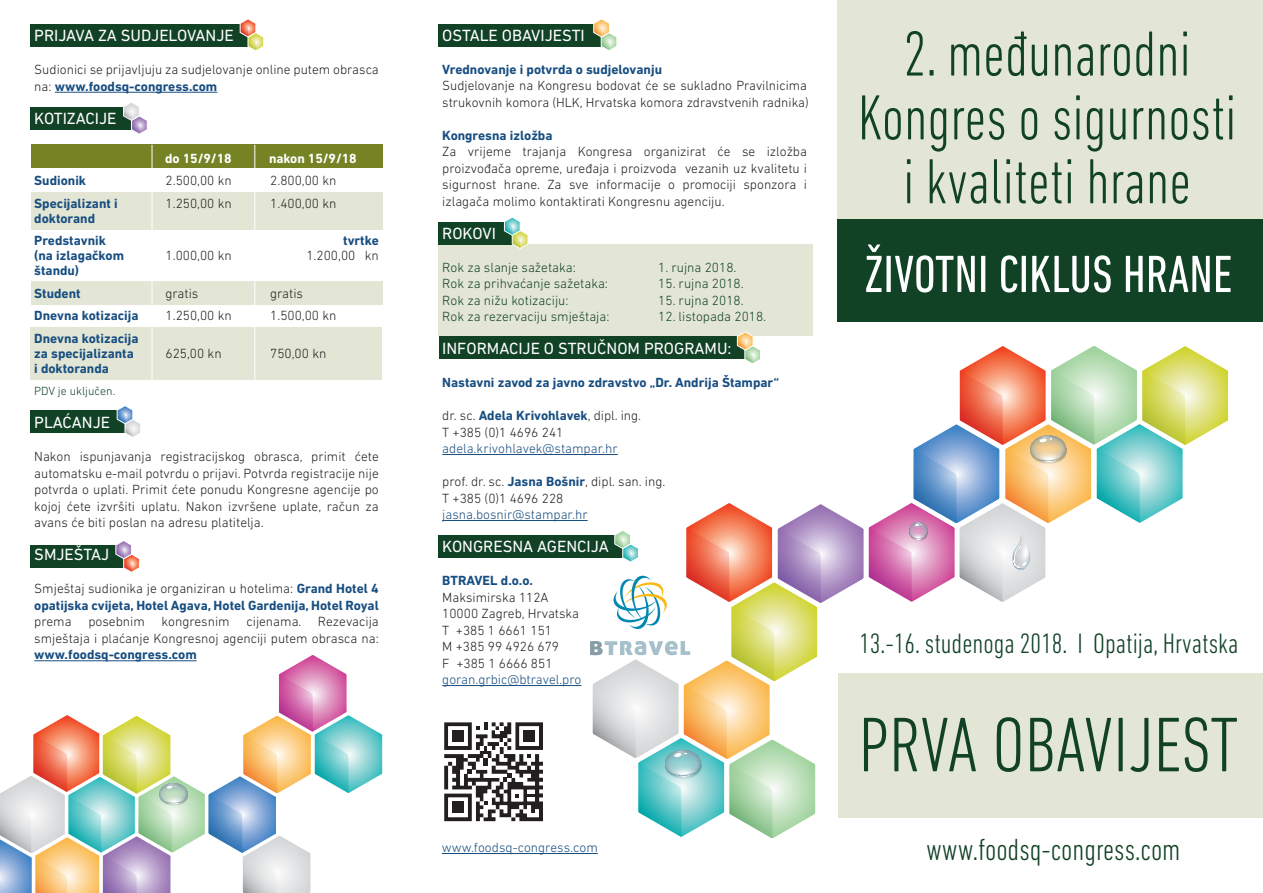
<style>
.page{position:relative;width:1263px;height:893px;background:#fff}
.page>*{position:absolute;margin:0;border:0;box-sizing:border-box;transform-origin:0 0}
.t1{font:300 condensed 78.6px "DIN Next LT Pro";color:#114226}
.t2{font:300 condensed 64.8px/63.9px "DIN Next LT Pro";color:#114226;text-align:center;scale:.95 1}
.t3{font:condensed 53.25px "DIN Next LT Pro";color:#fff}
.t4{font:300 condensed 31.2px "DIN Next LT Pro";color:#114226}
.t5{font:300 condensed 28.65px "DIN Next LT Pro";color:#114226}
.t6{font:16.5px "DIN Next LT Pro";color:#fff}
.t7{font:300 13.5px/16.5px "DIN Next LT Pro";color:#231f20}
.t8{font:700 13.5px/22.5px "DIN Next LT Pro";color:#184e81}
.t9{font:300 13.5px "DIN Next LT Pro";color:#114226}
.t10{font:300 13.5px "DIN Next LT Pro";color:#184e81}
.t11{font:700 13.5px "DIN Next LT Pro";letter-spacing:-.005em;color:#fff}
.t12{font:300 12px "DIN Next LT Pro";color:#114226}
.s1{font-weight:700;color:#184e81}
.s2{font-weight:300;color:#231f20}
</style>
<div class="page">
<div style="left:31px;top:192px;width:351px;height:38px;background:#e3e6d4"></div>
<div style="left:439px;top:244px;width:374px;height:92px;background:#e3e6d4"></div>
<div style="left:838px;top:0;width:425px;height:225px;background:#e3e6d4"></div>
<div style="left:30px;top:24px;width:218px;height:22px;background:#114226"></div>
<div style="left:30px;top:107px;width:102px;height:22px;background:#114226"></div>
<div style="left:30px;top:411px;width:97px;height:22px;background:#114226"></div>
<div style="left:30px;top:545px;width:98px;height:23px;background:#114226"></div>
<div style="left:438px;top:24px;width:166px;height:22px;background:#114226"></div>
<div style="left:438px;top:222px;width:76px;height:23px;background:#114226"></div>
<div style="left:438px;top:336px;width:308px;height:23px;background:#114226"></div>
<div style="left:438px;top:535px;width:189px;height:22px;background:#114226"></div>
<div style="left:31px;top:144px;width:351px;height:24px;background:#758325"></div>
<div style="left:31px;top:282px;width:351px;height:23px;background:#e3e6d4"></div>
<div style="left:30px;top:327px;width:352px;height:53px;background:#e3e6d4"></div>
<div style="left:838px;top:219px;width:425px;height:103px;background:#114226"></div>
<div style="left:838px;top:673px;width:425px;height:145px;background:#e3e6d4"></div>
<hr style="left:442px;top:853px;width:156px;height:1px;background:#184e81">
<hr style="left:55px;top:92px;width:162px;height:1px;background:#184e81">
<hr style="left:442px;top:454px;width:176px;height:1px;background:#184e81">
<hr style="left:442px;top:520px;width:146px;height:1px;background:#184e81">
<hr style="left:442px;top:685px;width:139px;height:1px;background:#184e81">
<hr style="left:152px;top:145px;width:1px;height:235px;background:#fff">
<hr style="left:254px;top:145px;width:1px;height:236px;background:#fff">
<svg style="left:593px;top:19px;width:24px;height:31px"></svg>
<svg style="left:239px;top:19px;width:25px;height:32px"></svg>
<svg style="left:504px;top:217px;width:24px;height:32px"></svg>
<svg style="left:123px;top:103px;width:24px;height:31px"></svg>
<svg style="left:116px;top:406px;width:24px;height:31px"></svg>
<svg style="left:115px;top:541px;width:24px;height:32px"></svg>
<svg style="left:444px;top:722px;width:99px;height:100px"></svg>
<div style="left:452px;top:802px;width:12px;height:11px;background:#231f20"></div>
<div style="left:523px;top:730px;width:12px;height:12px;background:#231f20"></div>
<div style="left:452px;top:730px;width:12px;height:12px;background:#231f20"></div>
<svg style="left:0;top:655px;width:383px;height:238px"></svg>
<svg style="left:586px;top:331px;width:643px;height:508px"></svg>
<p class="t6" style="left:34px;top:26px;width:201px">PRIJAVA ZA SUDJELOVANJE</p>
<p class="t7" style="left:34px;top:61px;width:346px">Sudionici se prijavljuju za sudjelovanje online putem obrasca na: <span class="s1">www.foodsq-congress.com</span></p>
<p class="t6" style="left:34px;top:109px;width:84px">KOTIZACIJE</p>
<p class="t11" style="left:165px;top:150px;width:68px">do 15/9/18</p>
<p class="t11" style="left:269px;top:150px;width:89px">nakon 15/9/18</p>
<p class="t8" style="left:34px;top:169px;width:53px">Sudionik</p>
<p class="t7" style="left:166px;top:172px;width:68px">2.500,00 kn</p>
<p class="t7" style="left:270px;top:172px;width:68px">2.800,00 kn</p>
<p class="t8" style="left:34px;top:192px;width:85px">Specijalizant i</p>
<p class="t7" style="left:166px;top:195px;width:68px">1.250,00 kn</p>
<p class="t7" style="left:270px;top:195px;width:68px">1.400,00 kn</p>
<p class="t8" style="left:34px;top:207px;width:73px">doktorand<br>Predstavnik</p>
<p class="t8" style="left:343px;top:229px;width:37px">tvrtke</p>
<p class="t8" style="left:34px;top:244px;width:91px">(na izlagačkom</p>
<p class="t7" style="left:166px;top:247px;width:68px">1.000,00 kn</p>
<p class="t7" style="left:306px;top:247px;width:74px">1.200,00 kn</p>
<p class="t8" style="left:34px;top:259px;width:48px">štandu)<br>Student</p>
<p class="t7" style="left:166px;top:285px;width:34px">gratis</p>
<p class="t7" style="left:270px;top:285px;width:34px">gratis</p>
<p class="t8" style="left:34px;top:305px;width:106px">Dnevna kotizacija</p>
<p class="t7" style="left:166px;top:307px;width:68px">1.250,00 kn</p>
<p class="t7" style="left:270px;top:307px;width:68px">1.500,00 kn</p>
<p class="t8" style="left:34px;top:331px;width:106px;line-height:15px">Dnevna kotizacija za specijalizanta</p>
<p class="t7" style="left:166px;top:345px;width:58px">625,00 kn</p>
<p class="t7" style="left:270px;top:345px;width:58px">750,00 kn</p>
<p class="t8" style="left:34px;top:357px;width:76px">i doktoranda</p>
<p class="t12" style="left:34px;top:384px;width:83px">PDV je uključen.</p>
<p class="t6" style="left:34px;top:413px;width:77px">PLAĆANJE</p>
<p class="t7" style="left:34px;top:448px;width:346px;text-align:justify">Nakon ispunjavanja registracijskog obrasca, primit ćete automatsku e-mail potvrdu o prijavi. Potvrda registracije nije potvrda o uplati. Primit ćete ponudu Kongresne agencije po kojoj ćete izvršiti uplatu. Nakon izvršene uplate, račun za avans će biti poslan na adresu platitelja.</p>
<p class="t6" style="left:34px;top:545px;width:76px">SMJEŠTAJ</p>
<p class="t8" style="left:34px;top:580px;width:346px;line-height:16.5px"><span class="s2">Smještaj sudionika je organiziran u hotelima:</span> Grand Hotel 4 opatijska cvijeta, Hotel Agava, Hotel Gardenija, Hotel Royal</p>
<p class="t7" style="left:34px;top:613px;width:346px">prema posebnim kongresnim cijenama. Rezevacija smještaja i plaćanje Kongresnoj agenciji putem obrasca na:</p>
<p class="t8" style="left:34px;top:643px;width:164px">www.foodsq-congress.com</p>
<p class="t6" style="left:442px;top:25px;width:144px">OSTALE OBAVIJESTI</p>
<p class="t8" style="left:442px;top:58px;width:221px">Vrednovanje i potvrda o sudjelovanju</p>
<p class="t7" style="left:442px;top:77px;width:368px">Sudjelovanje na Kongresu bodovat će se sukladno Pravilnicima strukovnih komora (HLK, Hrvatska komora zdravstvenih radnika)</p>
<p class="t8" style="left:442px;top:124px;width:112px">Kongresna izložba</p>
<p class="t7" style="left:442px;top:143px;width:366px;text-align:justify">Za vrijeme trajanja Kongresa organizirat će se izložba proizvođača opreme, uređaja i proizvoda vezanih uz kvalitetu i sigurnost hrane. Za sve informacije o promociji sponzora i izlagača molimo kontaktirati Kongresnu agenciju.</p>
<p class="t6" style="left:442px;top:223px;width:55px">ROKOVI</p>
<p class="t9" style="left:442px;top:259px;width:135px">Rok za slanje sažetaka:</p>
<p class="t9" style="left:658px;top:259px;width:80px">1. rujna 2018.</p>
<p class="t9" style="left:442px;top:276px;width:167px">Rok za prihvaćanje sažetaka:</p>
<p class="t9" style="left:658px;top:276px;width:87px">15. rujna 2018.</p>
<p class="t9" style="left:442px;top:292px;width:128px">Rok za nižu kotizaciju:</p>
<p class="t9" style="left:658px;top:292px;width:87px">15. rujna 2018.</p>
<p class="t9" style="left:442px;top:309px;width:169px">Rok za rezervaciju smještaja:</p>
<p class="t9" style="left:658px;top:309px;width:109px">12. listopada 2018.</p>
<p class="t6" style="left:442px;top:339px;width:291px">INFORMACIJE O STRUČNOM PROGRAMU:</p>
<p class="t8" style="left:442px;top:371px;width:338px">Nastavni zavod za javno zdravstvo „Dr. Andrija Štampar“</p>
<p class="t7" style="left:442px;top:407px;width:200px">dr. sc. <span class="s1">Adela Krivohlavek</span>, dipl. ing.<br>T +385 (0)1 4696 241</p>
<p class="t10" style="left:442px;top:441px;width:177px">adela.krivohlavek@stampar.hr</p>
<p class="t7" style="left:442px;top:473px;width:225px">prof. dr. sc. <span class="s1">Jasna Bošnir</span>, dipl. san. ing.<br>T +385 (0)1 4696 228</p>
<p class="t10" style="left:442px;top:507px;width:147px">jasna.bosnir@stampar.hr</p>
<p class="t6" style="left:442px;top:537px;width:168px">KONGRESNA AGENCIJA</p>
<p class="t8" style="left:442px;top:569px;width:92px">BTRAVEL d.o.o.</p>
<p class="t7" style="left:442px;top:589px;width:138px">Maksimirska 112A<br>10000 Zagreb, Hrvatska<br>T +385 1 6661 151<br>M +385 99 4926 679<br>F +385 1 6666 851</p>
<p class="t10" style="left:442px;top:672px;width:141px">goran.grbic@btravel.pro</p>
<p class="t10" style="left:442px;top:840px;width:157px">www.foodsq-congress.com</p>
<h2 class="t2" style="left:858px;top:21px;width:400px">2. međunarodni<br>Kongres o sigurnosti i kvaliteti hrane</h2>
<h3 class="t3" style="left:864px;top:244px;width:369px">ŽIVOTNI CIKLUS HRANE</h3>
<h3 class="t5" style="left:859px;top:627px;width:381px">13.-16. studenoga 2018. I Opatija, Hrvatska</h3>
<h1 class="t1" style="left:859px;top:700px;width:381px">PRVA OBAVIJEST</h1>
<h3 class="t4" style="left:926px;top:832px;width:256px">www.foodsq-congress.com</h3>
</div>
